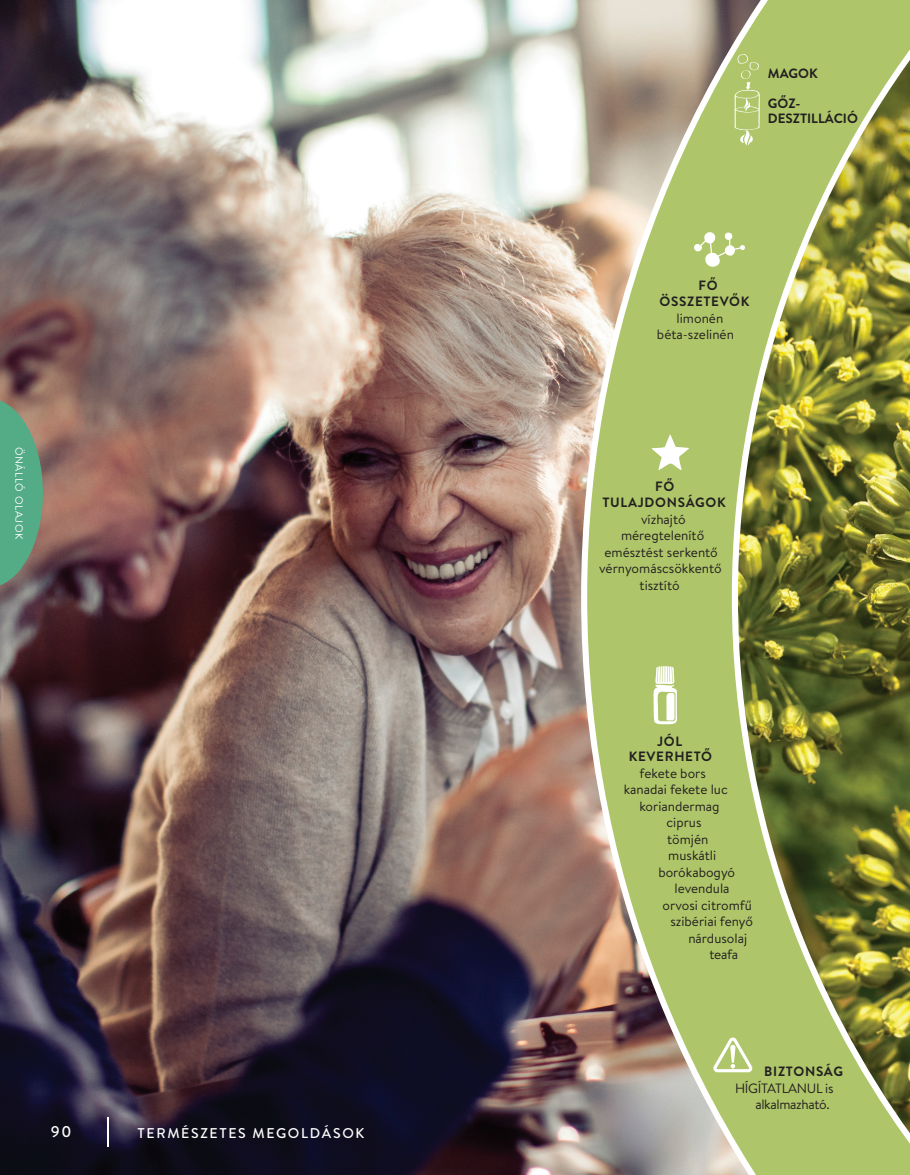
<style>
.page{position:relative;width:910px;height:1175px;background:#fff}
.page>*{position:absolute;margin:0;border:0;box-sizing:border-box;transform-origin:0 0}
.t1{font:500 15.6px "Brandon Text";color:#fff}
.t2{font:500 14.1px "Brandon Text";letter-spacing:.12em;color:#fff}
.t3{font:13.5px/16.5px "Brandon Text";color:#231f20;text-align:center}
.t4{font:700 13.5px/16.5px "Brandon Text";letter-spacing:.05em;color:#231f20;text-align:center}
.t5{font:13.5px/16.5px "Brandon Text";letter-spacing:-.025em;color:#231f20;text-align:right}
.t6{font:700 13.5px/15px "Brandon Text";color:#231f20}
.t7{font:10.5px "Brandon Text";letter-spacing:.06em;color:#fff}
</style>
<div class="page">
<img style="left:0;top:0;width:578px;height:1174px">
<img style="left:578px;top:0;width:332px;height:1174px">
<svg style="left:653px;top:666px;width:25px;height:59px"></svg>
<svg style="left:693px;top:230px;width:54px;height:37px"></svg>
<svg style="left:652px;top:434px;width:37px;height:36px"></svg>
<svg style="left:713px;top:1037px;width:39px;height:35px"></svg>
<svg style="left:734px;top:54px;width:26px;height:92px;background:#b8cd7d"></svg>
<hr style="left:108px;top:1117px;width:1px;height:30px;background:#fff">
<svg style="left:0;top:398px;width:43px;height:189px;background:#639b7c"></svg>
<p class="t7" style="left:26px;top:446px;width:94px;rotate:90deg">ÖNÁLLÓ OLAJOK</p>
<p class="t1" style="left:51px;top:1120px;width:22px">90</p>
<p class="t2" style="left:138px;top:1123px;width:228px">TERMÉSZETES MEGOLDÁSOK</p>
<p class="t4" style="left:768px;top:65px;width:51px">MAGOK</p>
<p class="t6" style="left:768px;top:95px;width:91px">GŐZ-<br>DESZTILLÁCIÓ</p>
<p class="t4" style="left:659px;top:276px;width:91px">FŐ<br>ÖSSZETEVŐK</p>
<p class="t3" style="left:657px;top:309px;width:79px;text-align:left;text-indent:20px">limonén béta-szelinén</p>
<p class="t4" style="left:602px;top:477px;width:125px">FŐ<br>TULAJDONSÁGOK</p>
<p class="t3" style="left:599px;top:510px;width:124px">vízhajtó méregtelenítő emésztést serkentő vérnyomáscsökkentő tisztító</p>
<p class="t4" style="left:629px;top:734px;width:85px;line-height:15px">JÓL<br>KEVERHETŐ</p>
<p class="t3" style="left:640px;top:764px;width:68px">fekete bors</p>
<p class="t3" style="left:624px;top:781px;width:106px">kanadai fekete luc</p>
<p class="t3" style="left:639px;top:797px;width:82px">koriandermag</p>
<p class="t3" style="left:666px;top:814px;width:37px">ciprus</p>
<p class="t3" style="left:667px;top:830px;width:43px">tömjén</p>
<p class="t3" style="left:668px;top:847px;width:50px">muskátli</p>
<p class="t3" style="left:658px;top:863px;width:78px">borókabogyó</p>
<p class="t3" style="left:674px;top:880px;width:57px">levendula</p>
<p class="t3" style="left:663px;top:896px;width:91px">orvosi citromfű</p>
<p class="t3" style="left:670px;top:913px;width:84px">szibériai fenyő</p>
<p class="t3" style="left:688px;top:929px;width:60px">nárdusolaj</p>
<p class="t3" style="left:709px;top:946px;width:30px">teafa</p>
<p class="t4" style="left:764px;top:1063px;width:80px">BIZTONSÁG</p>
<p class="t5" style="left:735px;top:1079px;width:100px">HÍGÍTATLANUL is alkalmazható.</p>
</div>
